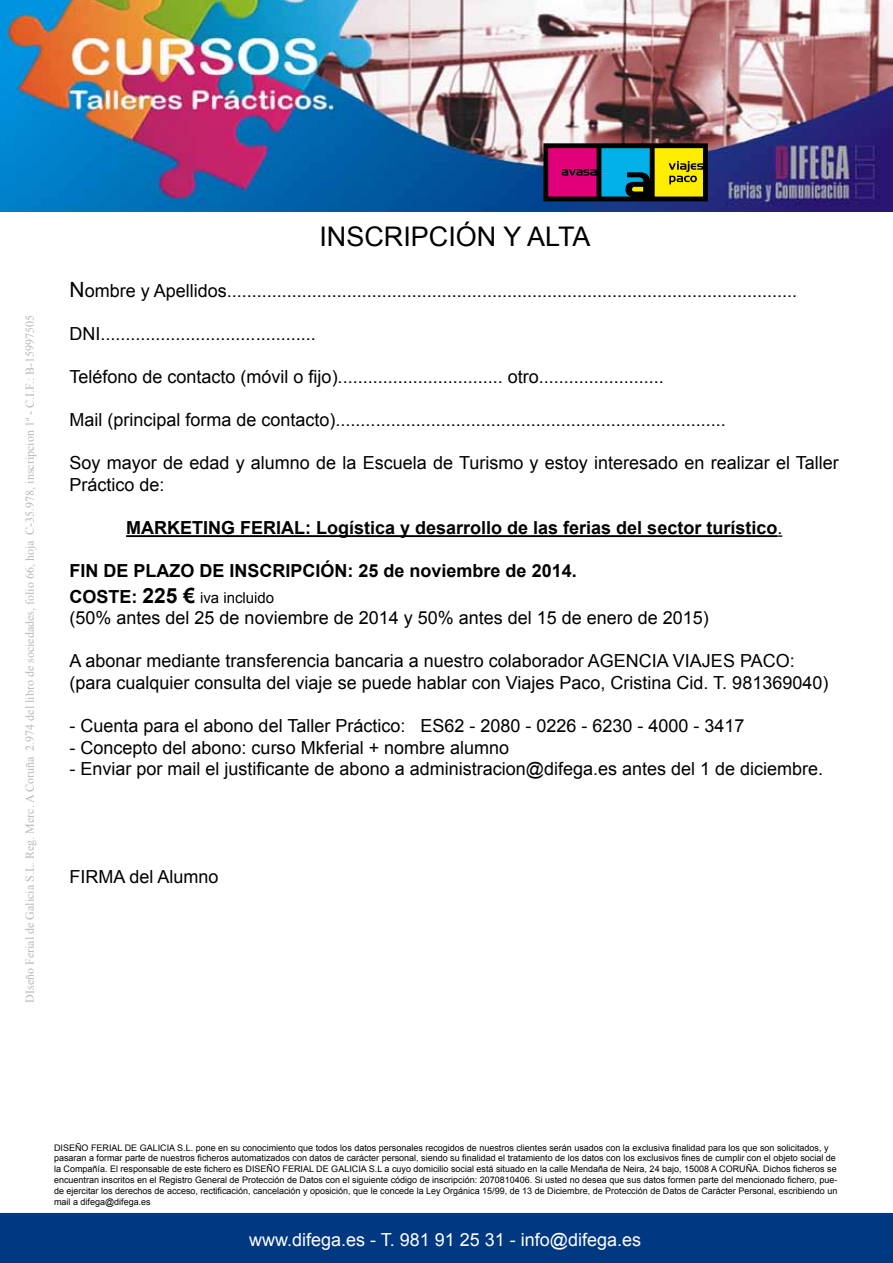
<style>
.page{position:relative;width:893px;height:1263px;background:#fff}
.page>*{position:absolute;margin:0;border:0;box-sizing:border-box;transform-origin:0 0}
.t1{font:27px "Arial";color:#000}
.t2{font:18px/21.6px "Arial";color:#000}
.t3{font:700 18px "Arial";color:#000}
.t4{font:18px "Arial";color:#fff}
.t5{font:15px "Arial";color:#000}
.t6{font:12px "Times New Roman";color:#b7b9ba}
.t7{font:9px/10.8px "Arial";color:#000}
.s1{font-size:21px}
.s2{font-weight:400}
.s3{font-weight:700;font-size:18px}
.s4{font-weight:700;font-size:21px}
</style>
<div class="page">
<img style="left:0;top:0;width:893px;height:212px">
<hr style="left:126px;top:535px;width:651px;height:2px;background:#000">
<div style="left:0;top:1213px;width:893px;height:50px;background:#003882"></div>
<svg style="left:543px;top:143px;width:165px;height:58px;background:#6e584a"></svg>
<p class="t6" style="left:22px;top:1003px;width:689px;rotate:-90deg">DIseño Ferial de Galicia S.L. Reg. Merc. A Coruña 2.974 del libro de sociedades, folio 66, hoja C-35.978, inscripcion 1ª - C.I.F.: B-15997505</p>
<h1 class="t1" style="left:319px;top:219px;width:273px">INSCRIPCIÓN Y ALTA</h1>
<p class="t2" style="left:70px;top:280px;width:729px"><span class="s1">N</span>ombre y Apellidos..................................................................................................................</p>
<p class="t2" style="left:70px;top:323px;width:248px">DNI...........................................</p>
<p class="t2" style="left:70px;top:366px;width:596px">Teléfono de contacto (móvil o fijo)................................. otro.........................</p>
<p class="t2" style="left:70px;top:409px;width:658px">Mail (principal forma de contacto)..............................................................................</p>
<p class="t2" style="left:70px;top:452px;width:771px">Soy mayor de edad y alumno de la Escuela de Turismo y estoy interesado en realizar el Taller<br>Práctico de:</p>
<p class="t3" style="left:126px;top:516px;width:658px">MARKETING FERIAL: Logística y desarrollo de las ferias del sector turístico<span class="s2">.</span></p>
<p class="t3" style="left:70px;top:559px;width:509px">FIN DE PLAZO DE INSCRIPCIÓN: 25 de noviembre de 2014.</p>
<p class="t5" style="left:70px;top:587px;width:206px"><span class="s3">COSTE:</span> <span class="s4">225 €</span> iva incluido</p>
<p class="t2" style="left:70px;top:607px;width:641px">(50% antes del 25 de noviembre de 2014 y 50% antes del 15 de enero de 2015)</p>
<p class="t2" style="left:70px;top:650px;width:760px">A abonar mediante transferencia bancaria a nuestro colaborador AGENCIA VIAJES PACO: (para cualquier consulta del viaje se puede hablar con Viajes Paco, Cristina Cid. T. 981369040)</p>
<p class="t2" style="left:70px;top:715px;width:677px">- Cuenta para el abono del Taller Práctico: ES62 - 2080 - 0226 - 6230 - 4000 - 3417</p>
<p class="t2" style="left:70px;top:737px;width:441px">- Concepto del abono: curso Mkferial + nombre alumno</p>
<p class="t2" style="left:70px;top:758px;width:755px">- Enviar por mail el justificante de abono a administracion@difega.es antes del 1 de diciembre.</p>
<p class="t2" style="left:70px;top:866px;width:151px">FIRMA del Alumno</p>
<p class="t7" style="left:54px;top:1142px;width:785px">DISEÑO FERIAL DE GALICIA S.L. pone en su conocimiento que todos los datos personales recogidos de nuestros clientes serán usados con la exclusiva finalidad para los que son solicitados, y pasaran a formar parte de nuestros ficheros automatizados con datos de carácter personal, siendo su finalidad el tratamiento de los datos con los exclusivos fines de cumplir con el objeto social de la Compañía. El responsable de este fichero es DISEÑO FERIAL DE GALICIA S.L a cuyo domicilio social está situado en la calle Mendaña de Neira, 24 bajo, 15008 A CORUÑA. Dichos ficheros se encuentran inscritos en el Registro General de Protección de Datos con el siguiente código de inscripción: 2070810406. Si usted no desea que sus datos formen parte del mencionado fichero, pue&shy;de ejercitar los derechos de acceso, rectificación, cancelación y oposición, que le concede la Ley Orgánica 15/99, de 13 de Diciembre, de Protección de Datos de Carácter Personal, escribiendo un mail a difega@difega.es</p>
<p class="t4" style="left:249px;top:1227px;width:394px">www.difega.es - T. 981 91 25 31 - info@difega.es</p>
</div>
